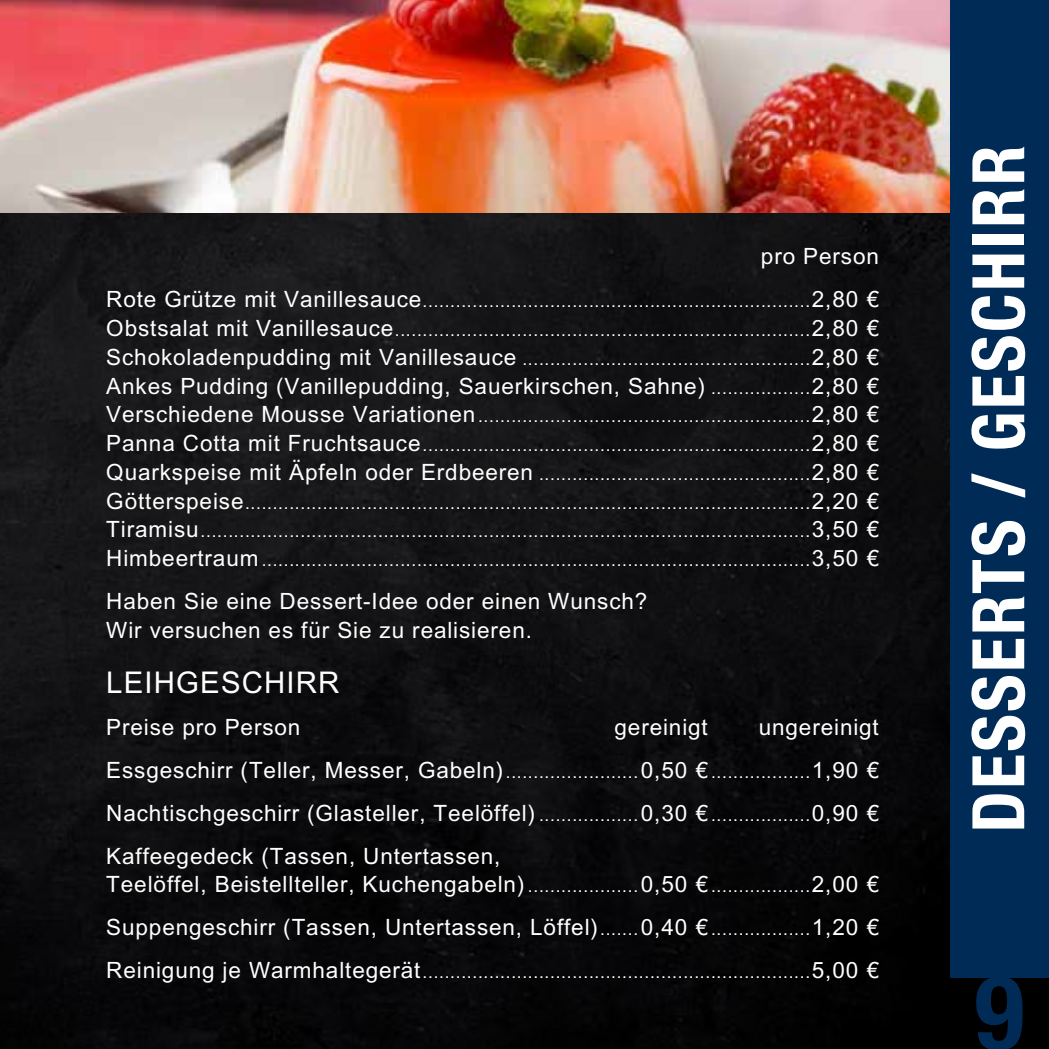
<style>
.page{position:relative;width:1049px;height:1049px;background:#fff}
.page>*{position:absolute;margin:0;border:0;box-sizing:border-box;transform-origin:0 0}
.t1{font:700 condensed 102.5px "Helvetica Neue LT Std";color:#002b56}
.t2{font:700 condensed 72.5px "Helvetica Neue LT Std";letter-spacing:.03em;color:#fff}
.t3{font:30px "Dixon";letter-spacing:.04em;color:#fff}
.t4{font:22.5px/43px "Dixon";letter-spacing:.04em;color:#fff}
.t5{font:17.5px/28.8px "Dixon";color:#fff;text-align:justify}
.s1{font-size:22.5px}
.s2{font-family:"Helvetica Neue LT Std";font-size:22.5px}
.s3{font-size:17.5px}
.s4{font-family:"Helvetica Neue LT Std"}
</style>
<div class="page">
<img style="left:0;top:213px;width:1049px;height:836px">
<div style="left:950px;top:0;width:99px;height:978px;background:#002b56"></div>
<img style="left:0;top:0;width:950px;height:213px">
<p class="t4" style="left:761px;top:235px;width:119px">pro Person</p>
<p class="t5" style="left:106px;top:287px;width:774px"><span class="s1">Rote Grütze mit Vanillesauce</span>......................................................................<span class="s1">2,80</span> <span class="s2">€ </span><span class="s1">Obstsalat mit Vanillesauce</span>...........................................................................<span class="s1">2,80</span> <span class="s2">€ </span><span class="s1">Schokoladenpudding mit Vanillesauce</span> ....................................................<span class="s1">2,80</span> <span class="s2">€</span></p>
<p class="t4" style="left:106px;top:364px;width:774px">Ankes Pudding (Vanillepudding, Sauerkirschen, Sahne) <span class="s3">..................</span>2,80 <span class="s4">€</span></p>
<p class="t5" style="left:106px;top:402px;width:774px"><span class="s1">Verschiedene Mousse Variationen</span>............................................................<span class="s1">2,80</span> <span class="s2">€ </span><span class="s1">Panna Cotta mit Fruchtsauce</span>......................................................................<span class="s1">2,80</span> <span class="s2">€ </span><span class="s1">Quarkspeise mit Äpfeln oder Erdbeeren</span> .................................................<span class="s1">2,80</span> <span class="s2">€ </span><span class="s1">Götterspeise</span>......................................................................................................<span class="s1">2,20</span> <span class="s2">€ </span><span class="s1">Tiramisu</span>..............................................................................................................<span class="s1">3,50</span> <span class="s2">€ </span><span class="s1">Himbeertraum</span> ...................................................................................................<span class="s1">3,50</span> <span class="s2">€</span></p>
<p class="t4" style="left:106px;top:587px;width:542px;line-height:28.8px">Haben Sie eine Dessert-Idee oder einen Wunsch?<br>Wir versuchen es für Sie zu realisieren.</p>
<h3 class="t3" style="left:106px;top:665px;width:235px">LEIHGESCHIRR</h3>
<p class="t4" style="left:106px;top:705px;width:196px">Preise pro Person</p>
<p class="t4" style="left:614px;top:705px;width:95px">gereinigt</p>
<p class="t4" style="left:759px;top:705px;width:122px">ungereinigt</p>
<p class="t5" style="left:106px;top:757px;width:774px"><span class="s1">Essgeschirr (Teller, Messer, Gabeln)</span>........................<span class="s1">0,50</span> <span class="s2">€</span> ..................<span class="s1">1,90</span> <span class="s2">€</span></p>
<p class="t4" style="left:106px;top:791px;width:774px">Nachtischgeschirr (Glasteller, Teelöffel) <span class="s3">..................</span>0,30 <span class="s4">€</span> <span class="s3">..................</span>0,90 <span class="s4">€<br></span>Kaffeegedeck (Tassen, Untertassen,</p>
<p class="t4" style="left:106px;top:863px;width:774px">Teelöffel, Beistellteller, Kuchengabeln) <span class="s3">....................</span>0,50 <span class="s4">€</span> <span class="s3">..................</span>2,00 <span class="s4">€<br></span>Suppengeschirr (Tassen, Untertassen, Löffel)<span class="s3">.......</span>0,40 <span class="s4">€</span> <span class="s3">..................</span>1,20 <span class="s4">€</span></p>
<p class="t5" style="left:106px;top:957px;width:774px"><span class="s1">Reinigung je Warmhaltegerät</span>......................................................................<span class="s1">5,00</span> <span class="s2">€</span></p>
<h2 class="t2" style="left:954px;top:833px;width:689px;rotate:-90deg">DESSERTS / GESCHIRR</h2>
<h1 class="t1" style="left:975px;top:950px;width:51px">9</h1>
</div>
